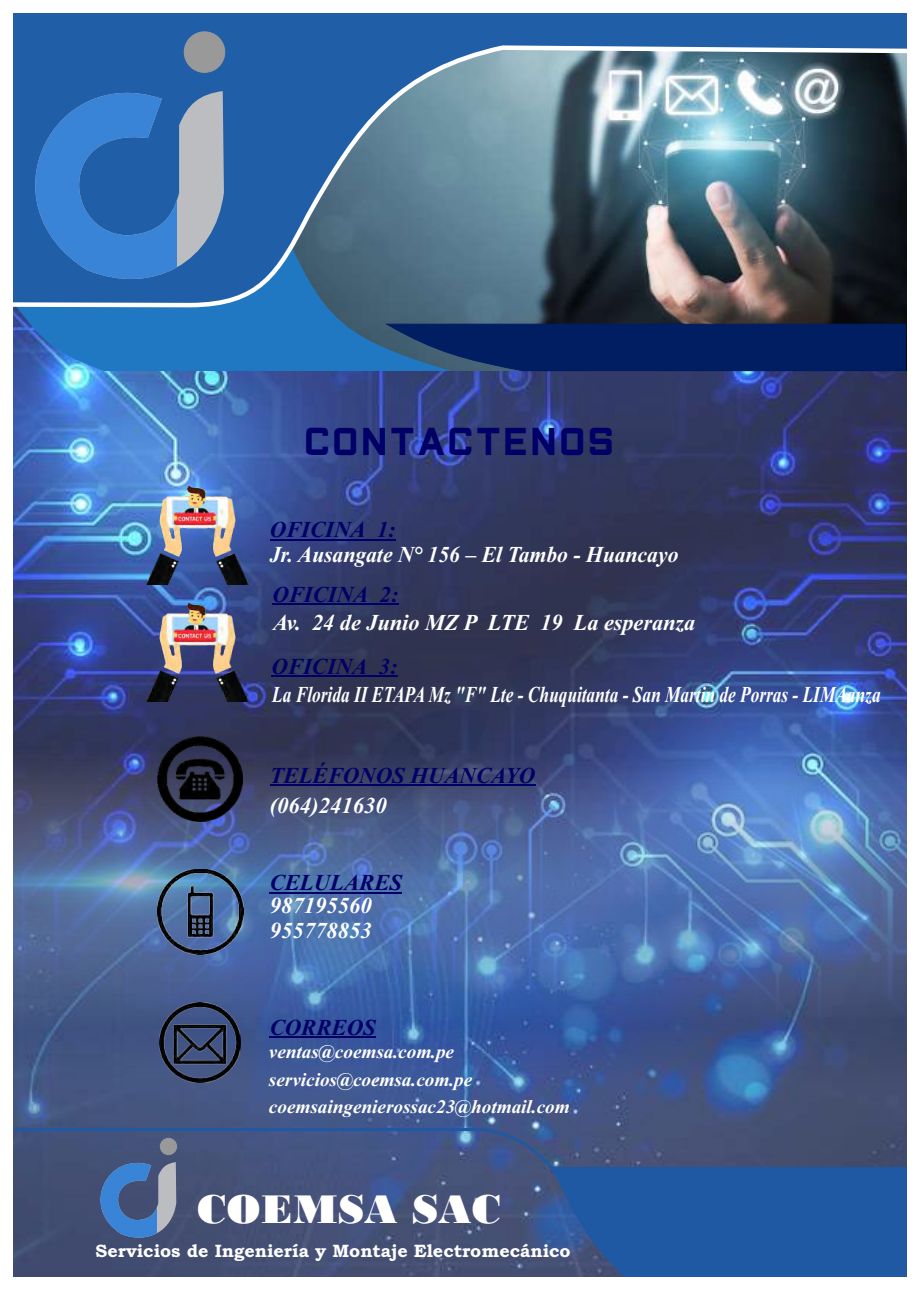
<style>
.page{position:relative;width:920px;height:1290px;background:#fff}
.page>*{position:absolute;margin:0;border:0;box-sizing:border-box;transform-origin:0 0}
.t1{font:42px "Bodoni MT Black";color:#fff}
.t2{font:38.85px "Closeness";letter-spacing:.1em;color:#006}
.t3{font:italic 700 22.65px "Times New Roman";color:#fff;scale:.76 1}
.t4{font:italic 700 22.65px "Times New Roman";color:#006}
.t5{font:italic 700 22.65px/25.2px "Times New Roman";color:#fff}
.t6{font:italic 700 22.65px "Times New Roman";color:#fff;scale:.95 1}
.t7{font:italic 700 19.2px/27.9px "Times New Roman";color:#fff}
.t8{font:700 18px "Bookman Old Style";color:#fff}
</style>
<div class="page">
<img style="left:13px;top:309px;width:893px;height:456px">
<img style="left:13px;top:765px;width:893px;height:361px">
<img style="left:451px;top:309px;width:455px;height:14px">
<svg style="left:14px;top:309px;width:437px;height:62px;background:#2674ba"></svg>
<svg style="left:386px;top:323px;width:520px;height:48px;background:#072565"></svg>
<img style="left:13px;top:14px;width:893px;height:295px">
<svg style="left:13px;top:62px;width:211px;height:235px;background:#7391b4"></svg>
<svg style="left:13px;top:69px;width:163px;height:228px;background:#296bb7"></svg>
<div style="left:184px;top:31px;width:41px;height:42px;background:#999;border:1px solid #999;border-radius:50%"></div>
<svg style="left:13px;top:1126px;width:893px;height:150px;background:#3a5586"></svg>
<div style="left:160px;top:1138px;width:17px;height:17px;background:#999;border:1px solid #999;border-radius:50%"></div>
<img style="left:147px;top:486px;width:101px;height:99px">
<hr style="left:270px;top:539px;width:96px;height:1px;background:#006">
<svg style="left:366px;top:539px;width:30px;height:1px"></svg>
<img style="left:147px;top:602px;width:101px;height:99px">
<hr style="left:272px;top:604px;width:96px;height:1px;background:#006">
<svg style="left:368px;top:604px;width:31px;height:1px"></svg>
<hr style="left:271px;top:676px;width:96px;height:1px;background:#006">
<svg style="left:367px;top:676px;width:31px;height:1px"></svg>
<img style="left:158px;top:737px;width:85px;height:85px">
<hr style="left:270px;top:785px;width:265px;height:1px;background:#006">
<img style="left:157px;top:869px;width:86px;height:86px">
<img style="left:160px;top:1002px;width:80px;height:81px">
<hr style="left:270px;top:892px;width:132px;height:1px;background:#006">
<hr style="left:270px;top:1037px;width:106px;height:1px;background:#006">
<h2 class="t2" style="left:305px;top:426px;width:310px">CONTACTENOS</h2>
<p class="t4" style="left:270px;top:522px;width:128px">OFICINA 1:</p>
<p class="t6" style="left:270px;top:547px;width:432px">Jr. Ausangate N° 156 – El Tambo - Huancayo</p>
<p class="t4" style="left:272px;top:586px;width:128px">OFICINA 2:</p>
<p class="t5" style="left:273px;top:612px;width:424px">Av. 24 de Junio MZ P LTE 19 La esperanza</p>
<p class="t4" style="left:271px;top:658px;width:128px">OFICINA 3:</p>
<p class="t3" style="left:272px;top:687px;width:802px">La Florida II ETAPA Mz "F" Lte - Chuquitanta - San Martin de Porras - LIMAanza</p>
<p class="t4" style="left:270px;top:767px;width:267px">TELÉFONOS HUANCAYO</p>
<p class="t5" style="left:270px;top:795px;width:119px">(064)241630</p>
<p class="t4" style="left:270px;top:875px;width:134px">CELULARES</p>
<p class="t5" style="left:270px;top:895px;width:104px">987195560<br>955778853</p>
<p class="t4" style="left:270px;top:1019px;width:108px">CORREOS</p>
<p class="t7" style="left:269px;top:1040px;width:205px">ventas@coemsa.com.pe servicios@coemsa.com.pe</p>
<p class="t7" style="left:269px;top:1094px;width:302px">coemsaingenierossac23@hotmail.com</p>
<h1 class="t1" style="left:197px;top:1194px;width:306px">COEMSA SAC</h1>
<p class="t8" style="left:96px;top:1244px;width:477px">Servicios de Ingeniería y Montaje Electromecánico</p>
</div>
